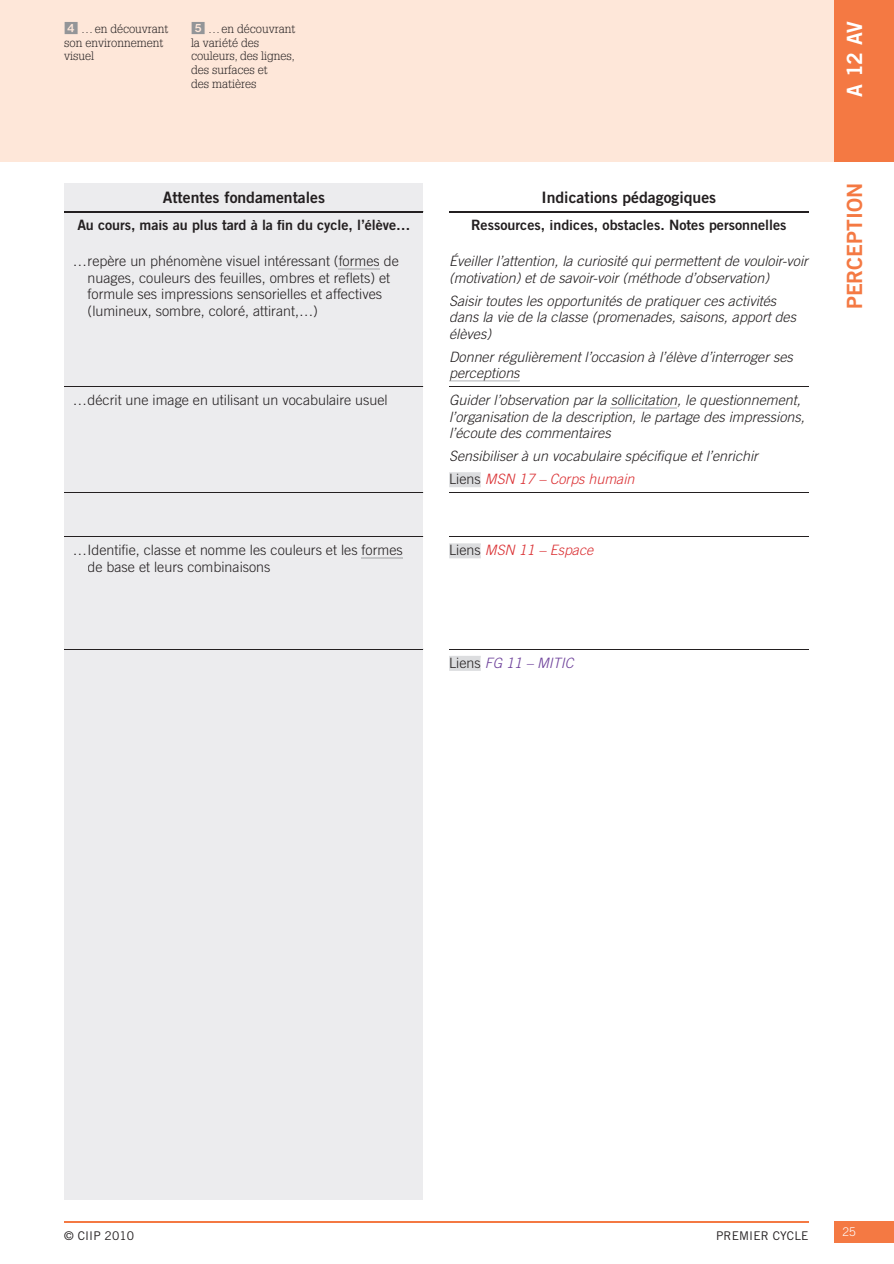
<style>
.page{position:relative;width:894px;height:1264px;background:#fff}
.page>*{position:absolute;margin:0;border:0;box-sizing:border-box;transform-origin:0 0}
.t1{font:21px "Trade Gothic LT Std Bd 2";color:#f47943}
.t2{font:21px "Trade Gothic LT Std Bd 2";color:#fff}
.t3{font:15.75px "Trade Gothic LT Std Bd 2";color:#231f20}
.t4{font:italic 300 14.25px/16.5px "Trade Gothic LT Std";color:#231f20}
.t5{font:300 14.25px/16.5px "Trade Gothic LT Std";color:#231f20}
.t6{font:14.25px "Trade Gothic LT Std Bd 2";color:#231f20}
.t7{font:italic 300 14.25px "Trade Gothic LT Std";color:#da2f32}
.t8{font:italic 300 14.25px "Trade Gothic LT Std";color:#6c3f99}
.t9{font:300 12px/13.8px "Glypha LT Std";color:#231f20}
.t10{font:12px "Trade Gothic LT Std";letter-spacing:.01em;color:#231f20}
.t11{font:300 12px "Trade Gothic LT Std";color:#fff}
.s1{font-family:"PER pastilles";font-weight:400;font-size:14.25px;color:#939598}
.s2{font-style:normal}
.s3{color:#da2f32}
.s4{font-style:normal;color:#231f20}
</style>
<div class="page">
<hr style="left:64px;top:1221px;width:744px;height:1px;background:#f47943">
<div style="left:834px;top:1221px;width:60px;height:21px;background:#f47943"></div>
<div style="left:0;top:0;width:834px;height:162px;background:#fee7d9"></div>
<div style="left:834px;top:0;width:59px;height:162px;background:#f47943"></div>
<div style="left:64px;top:183px;width:359px;height:1016px;background:#ececee"></div>
<hr style="left:64px;top:386px;width:359px;height:1px;background:#231f20">
<hr style="left:449px;top:386px;width:359px;height:1px;background:#231f20">
<hr style="left:64px;top:649px;width:359px;height:1px;background:#231f20">
<hr style="left:449px;top:649px;width:359px;height:1px;background:#231f20">
<hr style="left:64px;top:492px;width:359px;height:1px;background:#231f20">
<hr style="left:449px;top:492px;width:359px;height:1px;background:#231f20">
<hr style="left:64px;top:536px;width:359px;height:1px;background:#231f20">
<hr style="left:449px;top:536px;width:359px;height:1px;background:#231f20">
<hr style="left:64px;top:211px;width:359px;height:1px;background:#231f20">
<hr style="left:449px;top:211px;width:359px;height:1px;background:#231f20">
<hr style="left:339px;top:269px;width:41px;height:1px;background:#c4c5c7">
<svg style="left:449px;top:380px;width:70px;height:2px"></svg>
<hr style="left:450px;top:380px;width:69px;height:1px;background:#d1d2d4">
<hr style="left:610px;top:408px;width:67px;height:1px;background:#d1d2d4">
<svg style="left:449px;top:472px;width:32px;height:15px"></svg>
<div style="left:450px;top:474px;width:30px;height:10px;background:#dcdddf"></div>
<hr style="left:361px;top:558px;width:42px;height:1px;background:#c4c5c7">
<svg style="left:449px;top:543px;width:32px;height:15px"></svg>
<div style="left:450px;top:545px;width:30px;height:10px;background:#dcdddf"></div>
<svg style="left:449px;top:656px;width:32px;height:15px"></svg>
<div style="left:450px;top:657px;width:30px;height:11px;background:#dcdddf"></div>
<p class="t9" style="left:64px;top:23px;width:106px"><span class="s1">4</span> … en découvrant son environnement visuel</p>
<p class="t9" style="left:191px;top:23px;width:106px"><span class="s1">5</span> … en découvrant la variété des couleurs, des lignes, des surfaces et<br>des matières</p>
<p class="t3" style="left:163px;top:192px;width:164px">Attentes fondamentales</p>
<p class="t3" style="left:541px;top:192px;width:176px">Indications pédagogiques</p>
<p class="t6" style="left:77px;top:220px;width:335px">Au cours, mais au plus tard à la fin du cycle, l’élève…</p>
<p class="t6" style="left:471px;top:220px;width:317px">Ressources, indices, obstacles. Notes personnelles</p>
<p class="t5" style="left:88px;top:254px;width:313px;text-indent:-15px">… repère un phénomène visuel intéressant (formes de nuages, couleurs des feuilles, ombres et reflets) et formule ses impressions sensorielles et affectives (lumineux, sombre, coloré, attirant,…)</p>
<p class="t4" style="left:449px;top:254px;width:360px">Éveiller l’attention, la curiosité qui permettent de vouloir-voir (motivation) et de savoir-voir (méthode d’observation)</p>
<p class="t4" style="left:449px;top:294px;width:348px">Saisir toutes les opportunités de pratiquer ces activités dans la vie de la classe (promenades, saisons, apport des élèves)</p>
<p class="t4" style="left:449px;top:349px;width:345px">Donner régulièrement l’occasion à l’élève d’interroger ses perce tions</p>
<p class="t4" style="left:483px;top:366px;width:9px">p</p>
<p class="t5" style="left:73px;top:393px;width:316px">… décrit une image en utilisant un vocabulaire usuel</p>
<p class="t4" style="left:449px;top:393px;width:357px">Guider l’observation par la sollicitation, le questionnement, l’organisation de la description, le partage des impressions, l’écoute des commentaires</p>
<p class="t4" style="left:449px;top:446px;width:310px;line-height:23px">Sensibiliser à un vocabulaire spécifique et l’enrichir<br><span class="s2">Liens</span> <span class="s3">MSN 17 – Corps humain</span></p>
<p class="t5" style="left:88px;top:543px;width:317px;text-indent:-15px">… Identifie, classe et nomme les couleurs et les formes de base et leurs combinaisons</p>
<p class="t7" style="left:449px;top:545px;width:146px"><span class="s4">Liens</span> MSN 11 – Espace</p>
<p class="t8" style="left:449px;top:657px;width:126px"><span class="s4">Liens</span> FG 11 – MITIC</p>
<h1 class="t2" style="left:847px;top:97px;width:77px;rotate:-90deg">A 12 AV</h1>
<h1 class="t1" style="left:847px;top:309px;width:127px;rotate:-90deg">PERCEPTION</h1>
<p class="t10" style="left:64px;top:1231px;width:72px">© CIIP 2010</p>
<p class="t10" style="left:716px;top:1231px;width:94px">PREMIER CYCLE</p>
<p class="t11" style="left:842px;top:1227px;width:15px">25</p>
</div>
